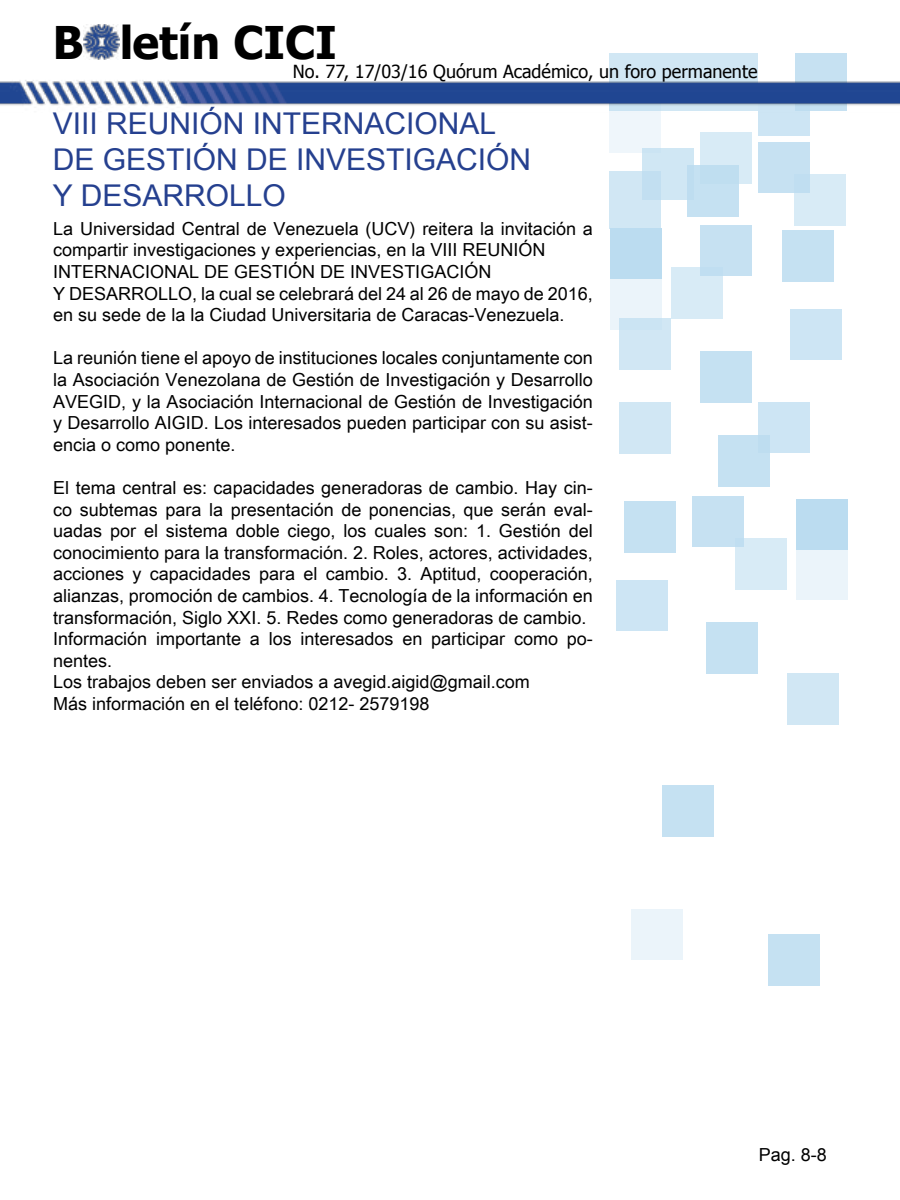
<style>
.page{position:relative;width:900px;height:1200px;background:#fff}
.page>*{position:absolute;margin:0;border:0;box-sizing:border-box;transform-origin:0 0}
.t1{font:700 45px "Tahoma";color:#000}
.t2{font:30px/36px "Arial";color:#25408f}
.t3{font:18px/21.6px "Arial Unicode MS";color:#000}
.t4{font:18px "Tahoma";color:#000}
.t5{font:18px "Arial";color:#000}
</style>
<div class="page">
<img style="left:83px;top:24px;width:37px;height:36px">
<div style="left:794px;top:174px;width:52px;height:51px;background:#d8ebf6"></div>
<div style="left:619px;top:318px;width:52px;height:52px;background:#d1e7f4"></div>
<div style="left:609px;top:102px;width:52px;height:51px;background:#eff6fb"></div>
<div style="left:782px;top:230px;width:52px;height:52px;background:#c5e1f2"></div>
<div style="left:624px;top:501px;width:52px;height:51px;background:#c5e1f2"></div>
<div style="left:619px;top:403px;width:52px;height:51px;background:#d1e7f4"></div>
<div style="left:787px;top:673px;width:52px;height:52px;background:#d1e7f4"></div>
<div style="left:642px;top:148px;width:52px;height:52px;background:#d0e7f4"></div>
<div style="left:609px;top:171px;width:52px;height:57px;background:linear-gradient(to right,#d4e8f5,#c9e3f2)"></div>
<div style="left:758px;top:143px;width:52px;height:50px;background:#c6e1f2"></div>
<svg style="left:610px;top:279px;width:52px;height:50px;fill:#ebf4fa"></svg>
<div style="left:796px;top:550px;width:52px;height:50px;background:#ebf4fa"></div>
<div style="left:631px;top:909px;width:52px;height:50px;background:#ebf4fa"></div>
<div style="left:790px;top:309px;width:52px;height:51px;background:#cde5f4"></div>
<div style="left:758px;top:403px;width:52px;height:50px;background:#cde5f4"></div>
<div style="left:616px;top:580px;width:52px;height:50px;background:#cde5f4"></div>
<div style="left:610px;top:228px;width:52px;height:51px;background:#bbdcf0"></div>
<div style="left:796px;top:499px;width:52px;height:51px;background:#bbdcf0"></div>
<div style="left:700px;top:132px;width:52px;height:51px;background:#d8ebf6"></div>
<div style="left:671px;top:267px;width:52px;height:51px;background:#d8ebf6"></div>
<div style="left:735px;top:538px;width:52px;height:51px;background:#d8ebf6"></div>
<div style="left:687px;top:165px;width:52px;height:51px;background:#c5e1f2"></div>
<div style="left:718px;top:436px;width:52px;height:51px;background:#c5e1f2"></div>
<div style="left:700px;top:352px;width:52px;height:51px;background:#c5e1f2"></div>
<div style="left:706px;top:622px;width:52px;height:52px;background:#c5e1f2"></div>
<div style="left:662px;top:786px;width:52px;height:51px;background:#c5e1f2"></div>
<div style="left:768px;top:934px;width:52px;height:51px;background:#c5e1f2"></div>
<div style="left:609px;top:53px;width:149px;height:58px;background:#d1e7f4"></div>
<div style="left:795px;top:53px;width:52px;height:58px;background:#c6e1f2"></div>
<div style="left:700px;top:225px;width:52px;height:51px;background:#c6e1f2"></div>
<div style="left:692px;top:496px;width:52px;height:50px;background:#c6e1f2"></div>
<div style="left:758px;top:86px;width:52px;height:50px;background:#cde5f4"></div>
<img style="left:0;top:80px;width:900px;height:31px">
<h1 class="t1" style="left:53px;top:11px;width:285px">B letín CICI</h1>
<p class="t4" style="left:293px;top:59px;width:466px">No. 77, 17/03/16 Quórum Académico, un foro permanente</p>
<h2 class="t2" style="left:53px;top:106px;width:480px">VIII REUNIÓN INTERNACIONAL<br>DE GESTIÓN DE INVESTIGACIÓN<br>Y DESARROLLO</h2>
<p class="t3" style="left:53px;top:217px;width:541px">La Universidad Central de Venezuela (UCV) reitera la invitación a compartir investigaciones y experiencias, en la VIII REUNIÓN INTERNACIONAL DE GESTIÓN DE INVESTIGACIÓN<br>Y DESARROLLO, la cual se celebrará del 24 al 26 de mayo de 2016, en su sede de la la Ciudad Universitaria de Caracas-Venezuela.</p>
<p class="t3" style="left:53px;top:347px;width:541px;text-align:justify">La reunión tiene el apoyo de instituciones locales conjuntamente con la Asociación Venezolana de Gestión de Investigación y Desarrollo AVEGID, y la Asociación Internacional de Gestión de Investigación y Desarrollo AIGID. Los interesados pueden participar con su asist&shy;encia o como ponente.</p>
<p class="t3" style="left:53px;top:476px;width:541px">El tema central es: capacidades generadoras de cambio. Hay cin&shy;co subtemas para la presentación de ponencias, que serán eval&shy;uadas por el sistema doble ciego, los cuales son: 1. Gestión del conocimiento para la transformación. 2. Roles, actores, actividades, acciones y capacidades para el cambio. 3. Aptitud, cooperación, alianzas, promoción de cambios. 4. Tecnología de la información en transformación, Siglo XXI. 5. Redes como generadoras de cambio.<br>Información importante a los interesados en participar como po&shy;nentes.<br>Los trabajos deben ser enviados a avegid.aigid@gmail.com<br>Más información en el teléfono: 0212- 2579198</p>
<p class="t5" style="left:759px;top:1143px;width:70px">Pag. 8-8</p>
</div>
